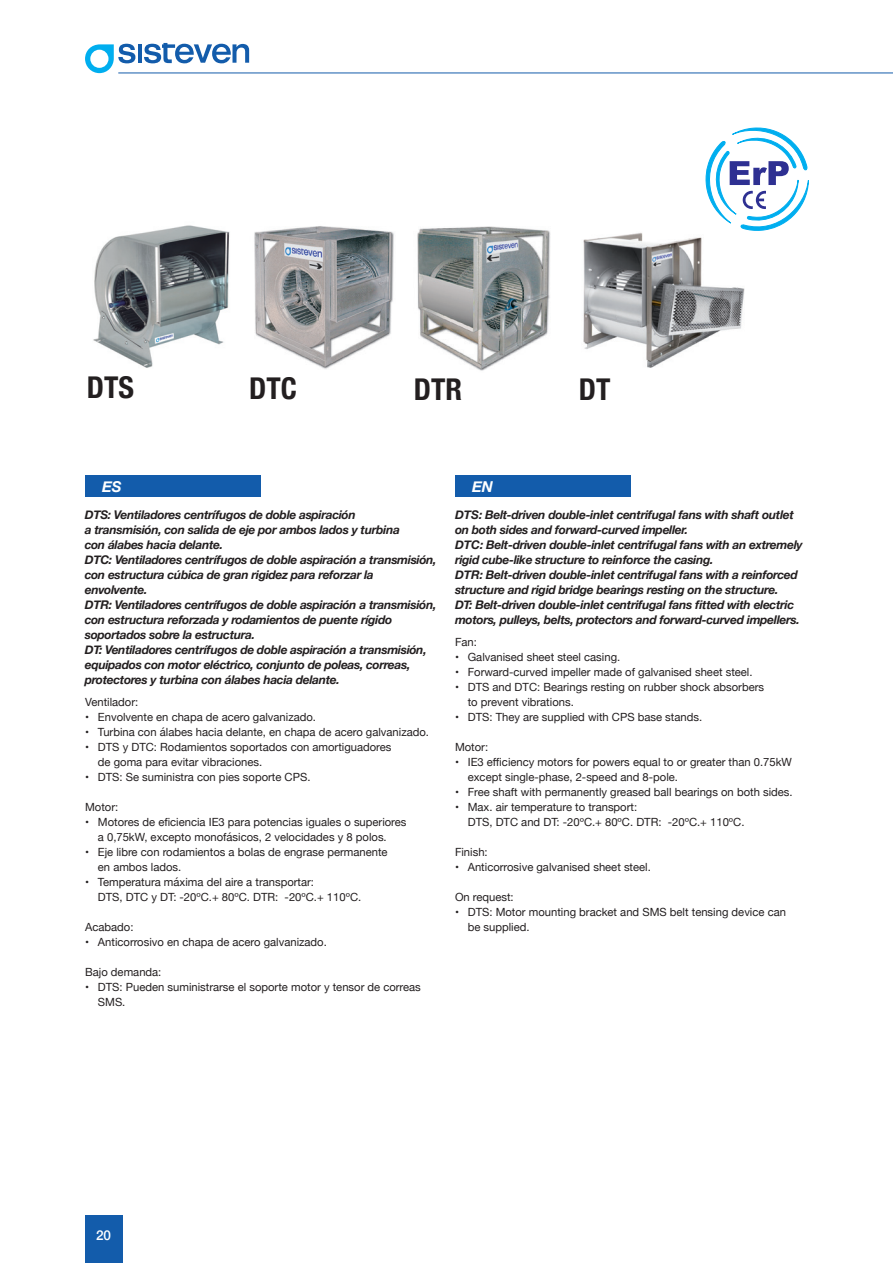
<style>
.page{position:relative;width:893px;height:1263px;background:#fff}
.page>*{position:absolute;margin:0;border:0;box-sizing:border-box;transform-origin:0 0}
.t1{font:700 condensed 30px "Helvetica Neue";color:#231f20}
.t2{font:italic 700 15px "Helvetica Neue";color:#fff}
.t3{font:500 13.5px "Helvetica Neue";color:#fff}
.t4{font:italic 700 12px/15px "Helvetica Neue";letter-spacing:-.025em;color:#231f20}
.t5{font:11.25px/15px "Helvetica Neue";color:#231f20}
</style>
<div class="page">
<div style="left:85px;top:1215px;width:37px;height:48px;background:#135cab"></div>
<hr style="left:118px;top:73px;width:775px;height:1px;background:#135cab">
<hr style="left:138px;top:44px;width:4px;height:19px;background:#135cab">
<svg style="left:85px;top:44px;width:50px;height:29px"></svg>
<svg style="left:144px;top:43px;width:105px;height:20px"></svg>
<div style="left:85px;top:475px;width:176px;height:22px;background:#135cab"></div>
<div style="left:455px;top:475px;width:176px;height:22px;background:#135cab"></div>
<img style="left:93px;top:225px;width:137px;height:143px">
<img style="left:254px;top:226px;width:140px;height:143px">
<img style="left:417px;top:226px;width:134px;height:145px">
<img style="left:583px;top:232px;width:162px;height:136px">
<svg style="left:699px;top:127px;width:110px;height:108px"></svg>
<h1 class="t1" style="left:87px;top:363px;width:49px">DTS</h1>
<h1 class="t1" style="left:249px;top:363px;width:49px">DTC</h1>
<h1 class="t1" style="left:414px;top:364px;width:50px">DTR</h1>
<h1 class="t1" style="left:579px;top:364px;width:33px">DT</h1>
<h2 class="t2" style="left:102px;top:475px;width:21px">ES</h2>
<p class="t4" style="left:85px;top:508px;width:353px">DTS: Ventiladores centrífugos de doble aspiración<br>a transmisión, con salida de eje por ambos lados y turbina<br>con álabes hacia delante.<br>DTC: Ventiladores centrífugos de doble aspiración a transmisión, con estructura cúbica de gran rigidez para reforzar la envolvente.<br>DTR: Ventiladores centrífugos de doble aspiración a transmisión, con estructura reforzada y rodamientos de puente rígido soportados sobre la estructura.<br>DT: Ventiladores centrífugos de doble aspiración a transmisión, equipados con motor eléctrico, conjunto de poleas, correas, protectores y turbina con álabes hacia delante.</p>
<p class="t5" style="left:85px;top:695px;width:55px">Ventilador:</p>
<p class="t5" style="left:85px;top:710px;width:232px">• Envolvente en chapa de acero galvanizado.</p>
<p class="t5" style="left:85px;top:725px;width:345px">• Turbina con álabes hacia delante, en chapa de acero galvanizado.</p>
<p class="t5" style="left:98px;top:740px;width:295px;text-indent:-13px">• DTS y DTC: Rodamientos soportados con amortiguadores de goma para evitar vibraciones.</p>
<p class="t5" style="left:85px;top:770px;width:227px">• DTS: Se suministra con pies soporte CPS.</p>
<p class="t5" style="left:85px;top:800px;width:35px">Motor:</p>
<p class="t5" style="left:98px;top:815px;width:310px;text-indent:-13px">• Motores de eficiencia IE3 para potencias iguales o superiores a 0,75kW, excepto monofásicos, 2 velocidades y 8 polos.</p>
<p class="t5" style="left:98px;top:845px;width:291px;text-indent:-13px">• Eje libre con rodamientos a bolas de engrase permanente en ambos lados.</p>
<p class="t5" style="left:98px;top:875px;width:265px;text-indent:-13px">• Temperatura máxima del aire a transportar:<br>DTS, DTC y DT: -20ºC.+ 80ºC. DTR: -20ºC.+ 110ºC.</p>
<p class="t5" style="left:85px;top:920px;width:50px">Acabado:</p>
<p class="t5" style="left:85px;top:935px;width:243px">• Anticorrosivo en chapa de acero galvanizado.</p>
<p class="t5" style="left:85px;top:965px;width:78px">Bajo demanda:</p>
<p class="t5" style="left:98px;top:980px;width:324px;text-indent:-13px">• DTS: Pueden suministrarse el soporte motor y tensor de correas<br>SMS.</p>
<h2 class="t2" style="left:472px;top:475px;width:22px">EN</h2>
<p class="t4" style="left:455px;top:508px;width:349px">DTS: Belt-driven double-inlet centrifugal fans with shaft outlet on both sides and forward-curved impeller.<br>DTC: Belt-driven double-inlet centrifugal fans with an extremely rigid cube-like structure to reinforce the casing.<br>DTR: Belt-driven double-inlet centrifugal fans with a reinforced structure and rigid bridge bearings resting on the structure.<br>DT: Belt-driven double-inlet centrifugal fans fitted with electric motors, pulleys, belts, protectors and forward-curved impellers.</p>
<p class="t5" style="left:455px;top:635px;width:23px">Fan:</p>
<p class="t5" style="left:455px;top:650px;width:167px">• Galvanised sheet steel casing.</p>
<p class="t5" style="left:455px;top:665px;width:299px">• Forward-curved impeller made of galvanised sheet steel.</p>
<p class="t5" style="left:468px;top:680px;width:298px;text-indent:-13px">• DTS and DTC: Bearings resting on rubber shock absorbers to prevent vibrations.</p>
<p class="t5" style="left:455px;top:710px;width:249px">• DTS: They are supplied with CPS base stands.</p>
<p class="t5" style="left:455px;top:740px;width:35px">Motor:</p>
<p class="t5" style="left:468px;top:755px;width:326px;text-indent:-13px">• IE3 efficiency motors for powers equal to or greater than 0.75kW except single-phase, 2-speed and 8-pole.</p>
<p class="t5" style="left:455px;top:785px;width:339px">• Free shaft with permanently greased ball bearings on both sides.</p>
<p class="t5" style="left:468px;top:800px;width:278px;text-indent:-13px">• Max. air temperature to transport:<br>DTS, DTC and DT: -20ºC.+ 80ºC. DTR: -20ºC.+ 110ºC.</p>
<p class="t5" style="left:455px;top:845px;width:34px">Finish:</p>
<p class="t5" style="left:455px;top:860px;width:197px">• Anticorrosive galvanised sheet steel.</p>
<p class="t5" style="left:455px;top:890px;width:60px">On request:</p>
<p class="t5" style="left:468px;top:905px;width:320px;text-indent:-13px">• DTS: Motor mounting bracket and SMS belt tensing device can be supplied.</p>
<p class="t3" style="left:96px;top:1224px;width:17px">20</p>
</div>
